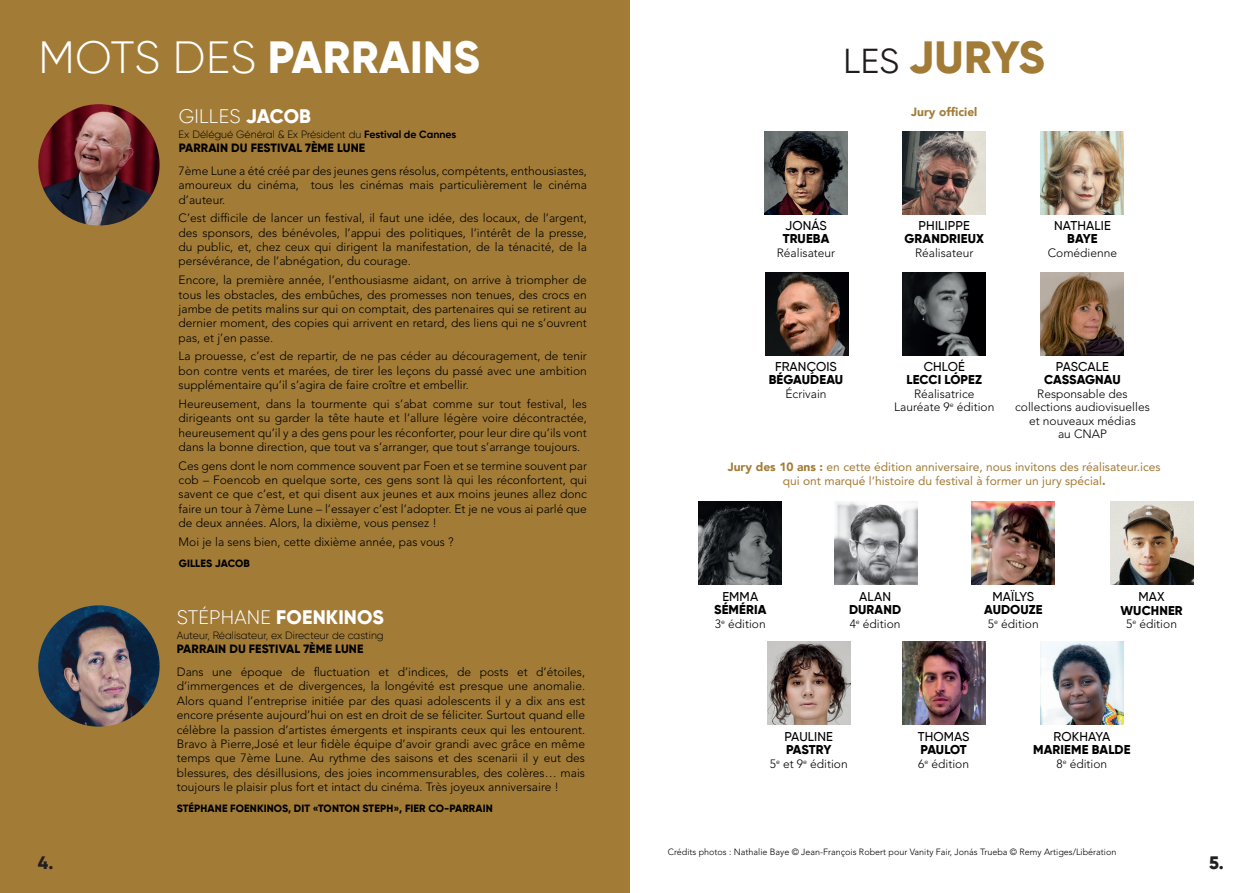
<style>
.page{position:relative;width:1259px;height:893px;background:#fff}
.page>*{position:absolute;margin:0;border:0;box-sizing:border-box;transform-origin:0 0}
.t1{font:800 45px "Gilroy";letter-spacing:.01em;color:#fff}
.t2{font:800 45px "Gilroy";color:#a27c37}
.t3{font:800 19.5px "Gilroy";letter-spacing:.01em;color:#fff}
.t4{font:300 19.5px "Gilroy";letter-spacing:.01em;color:#fff}
.t5{font:800 18px "Gilroy";color:#231f20}
.t6{font:800 12.75px "Gilroy";letter-spacing:.01em;color:#010101}
.t7{font:500 12.75px "Gilroy";letter-spacing:.01em;color:#010101}
.t8{font:300 12px/14.4px "Avenir LT Std";color:#010101;text-align:justify}
.t9{font:12px/14.4px "Avenir LT Std";color:#a27c37;text-align:center}
.t10{font:800 12px "Gilroy";letter-spacing:.01em;color:#010101}
.t11{font:900 12px "Avenir LT";color:#a27c37}
.t12{font:300 10.5px "Gilroy";color:#010101}
.t13{font:800 10.5px "Gilroy";letter-spacing:.01em;color:#010101}
.t14{font:300 9px "Avenir LT Std";color:#010101}
.s1{font-weight:300}
.s2{font-weight:800}
.s3{font-weight:700}
.s4{font-weight:400;font-size:34.5px;color:#201c1c}
.s5{font-family:"Avenir LT";font-weight:900}
</style>
<div class="page">
<img style="left:1110px;top:502px;width:83px;height:83px">
<img style="left:767px;top:642px;width:83px;height:83px">
<img style="left:972px;top:502px;width:83px;height:83px">
<img style="left:902px;top:642px;width:83px;height:83px">
<img style="left:1040px;top:642px;width:83px;height:83px">
<img style="left:834px;top:502px;width:83px;height:83px">
<img style="left:699px;top:502px;width:83px;height:83px">
<img style="left:902px;top:272px;width:83px;height:83px">
<img style="left:765px;top:272px;width:83px;height:83px">
<img style="left:1041px;top:272px;width:83px;height:83px">
<img style="left:1041px;top:131px;width:83px;height:83px">
<img style="left:902px;top:131px;width:83px;height:83px">
<img style="left:764px;top:131px;width:83px;height:83px">
<div style="left:0;top:0;width:629px;height:893px;background:#a27c37"></div>
<img style="left:38px;top:605px;width:122px;height:122px;border-radius:61px">
<img style="left:38px;top:104px;width:122px;height:121px;border-radius:61px">
<h1 class="t1" style="left:38px;top:29px;width:443px"><span class="s1">MOTS DES</span> PARRAINS</h1>
<h2 class="t4" style="left:179px;top:104px;width:134px">GILLES <span class="s2">JACOB</span></h2>
<p class="t12" style="left:179px;top:127px;width:279px">Ex Délégué Général &amp; Ex Président du <span class="s3">Festival de Cannes</span></p>
<p class="t10" style="left:179px;top:140px;width:188px">PARRAIN DU FESTIVAL 7ÈME LUNE</p>
<p class="t8" style="left:179px;top:164px;width:410px">7ème Lune a été créé par des jeunes gens résolus, compétents, enthousiastes, amoureux du cinéma, tous les cinémas mais particulièrement le cinéma d’auteur.</p>
<p class="t8" style="left:179px;top:211px;width:410px">C’est difficile de lancer un festival, il faut une idée, des locaux, de l’argent, des sponsors, des bénévoles, l’appui des politiques, l’intérêt de la presse, du public, et, chez ceux qui dirigent la manifestation, de la ténacité, de la persévérance, de l’abnégation, du courage.</p>
<p class="t8" style="left:179px;top:273px;width:410px">Encore, la première année, l’enthousiasme aidant, on arrive à triompher de tous les obstacles, des embûches, des promesses non tenues, des crocs en jambe de petits malins sur qui on comptait, des partenaires qui se retirent au dernier moment, des copies qui arrivent en retard, des liens qui ne s’ouvrent pas, et j’en passe.</p>
<p class="t8" style="left:179px;top:349px;width:410px">La prouesse, c’est de repartir, de ne pas céder au découragement, de tenir bon contre vents et marées, de tirer les leçons du passé avec une ambition supplémentaire qu’il s’agira de faire croître et embellir.</p>
<p class="t8" style="left:179px;top:397px;width:410px">Heureusement, dans la tourmente qui s’abat comme sur tout festival, les dirigeants ont su garder la tête haute et l’allure légère voire décontractée, heureusement qu’il y a des gens pour les réconforter, pour leur dire qu’ils vont dans la bonne direction, que tout va s’arranger, que tout s’arrange toujours.</p>
<p class="t8" style="left:179px;top:458px;width:410px">Ces gens dont le nom commence souvent par Foen et se termine souvent par cob – Foencob en quelque sorte, ces gens sont là qui les réconfortent, qui savent ce que c’est, et qui disent aux jeunes et aux moins jeunes allez donc faire un tour à 7ème Lune – l’essayer c’est l’adopter. Et je ne vous ai parlé que de deux années. Alors, la dixième, vous pensez !</p>
<p class="t8" style="left:179px;top:535px;width:277px">Moi je la sens bien, cette dixième année, pas vous ?</p>
<p class="t13" style="left:179px;top:557px;width:73px">GILLES JACOB</p>
<h2 class="t3" style="left:177px;top:604px;width:208px"><span class="s1">STÉPHANE</span> FOENKINOS</h2>
<p class="t12" style="left:177px;top:629px;width:208px">Auteur, Réalisateur, ex Directeur de casting</p>
<p class="t10" style="left:177px;top:641px;width:188px">PARRAIN DU FESTIVAL 7ÈME LUNE</p>
<p class="t8" style="left:177px;top:665px;width:410px">Dans une époque de fluctuation et d’indices, de posts et d’étoiles, d’immergences et de divergences, la longévité est presque une anomalie.<br>Alors quand l’entreprise initiée par des quasi adolescents il y a dix ans est encore présente aujourd’hui on est en droit de se féliciter. Surtout quand elle célèbre la passion d’artistes émergents et inspirants ceux qui les entourent.<br>Bravo à Pierre,José et leur fidèle équipe d’avoir grandi avec grâce en même temps que 7ème Lune. Au rythme des saisons et des scenarii il y eut des blessures, des désillusions, des joies incommensurables, des colères… mais toujours le plaisir plus fort et intact du cinéma. Très joyeux anniversaire !</p>
<p class="t13" style="left:177px;top:802px;width:317px">STÉPHANE FOENKINOS, DIT «TONTON STEPH», FIER CO-PARRAIN</p>
<h1 class="t2" style="left:843px;top:29px;width:203px"><span class="s4">LES</span> JURYS</h1>
<p class="t7" style="left:785px;top:218px;width:43px">JONÁS</p>
<p class="t6" style="left:782px;top:231px;width:48px">TRUEBA</p>
<p class="t8" style="left:777px;top:246px;width:60px">Réalisateur</p>
<p class="t7" style="left:775px;top:358px;width:63px">FRANÇOIS</p>
<p class="t6" style="left:769px;top:372px;width:76px">BÉGAUDEAU</p>
<p class="t8" style="left:785px;top:386px;width:43px">Écrivain</p>
<p class="t11" style="left:911px;top:105px;width:68px">Jury officiel</p>
<p class="t7" style="left:918px;top:218px;width:53px">PHILIPPE</p>
<p class="t6" style="left:904px;top:231px;width:81px">GRANDRIEUX</p>
<p class="t8" style="left:915px;top:246px;width:60px">Réalisateur</p>
<p class="t7" style="left:1054px;top:218px;width:58px">NATHALIE</p>
<p class="t6" style="left:1067px;top:231px;width:32px">BAYE</p>
<p class="t8" style="left:1047px;top:246px;width:71px">Comédienne</p>
<p class="t7" style="left:923px;top:358px;width:43px">CHLOÉ</p>
<p class="t6" style="left:906px;top:372px;width:77px">LECCI LÓPEZ</p>
<p class="t8" style="left:894px;top:387px;width:102px;line-height:13.5px;text-align:center">Réalisatrice<br>Lauréate 9<sup>e</sup> édition</p>
<p class="t7" style="left:1056px;top:358px;width:55px">PASCALE</p>
<p class="t6" style="left:1044px;top:372px;width:78px">CASSAGNAU</p>
<p class="t8" style="left:1015px;top:387px;width:136px;line-height:13.5px;text-align:center">Responsable des collections audiovisuelles et nouveaux médias<br>au CNAP</p>
<p class="t9" style="left:728px;top:459px;width:434px"><span class="s5">Jury des 10 ans :</span> en cette édition anniversaire, nous invitons des réalisateur.ices qui ont marqué l’histoire du festival à former un jury spécial<span class="s5">.</span></p>
<p class="t7" style="left:722px;top:588px;width:37px">EMMA</p>
<p class="t6" style="left:714px;top:601px;width:54px">SÉMÉRIA</p>
<p class="t8" style="left:715px;top:616px;width:52px">3<sup>e</sup> édition</p>
<p class="t7" style="left:859px;top:588px;width:33px">ALAN</p>
<p class="t6" style="left:849px;top:601px;width:54px">DURAND</p>
<p class="t8" style="left:849px;top:616px;width:52px">4<sup>e</sup> édition</p>
<p class="t7" style="left:992px;top:588px;width:43px">MAÏLYS</p>
<p class="t6" style="left:984px;top:601px;width:60px">AUDOUZE</p>
<p class="t8" style="left:988px;top:616px;width:52px">5<sup>e</sup> édition</p>
<p class="t7" style="left:1138px;top:589px;width:28px">MAX</p>
<p class="t6" style="left:1120px;top:602px;width:64px">WUCHNER</p>
<p class="t8" style="left:1126px;top:617px;width:52px">5<sup>e</sup> édition</p>
<p class="t7" style="left:784px;top:728px;width:50px">PAULINE</p>
<p class="t6" style="left:786px;top:742px;width:47px">PASTRY</p>
<p class="t8" style="left:770px;top:756px;width:79px">5<sup>e</sup> et 9<sup>e</sup> édition</p>
<p class="t7" style="left:917px;top:728px;width:53px">THOMAS</p>
<p class="t6" style="left:920px;top:742px;width:48px">PAULOT</p>
<p class="t8" style="left:918px;top:756px;width:52px">6<sup>e</sup> édition</p>
<p class="t7" style="left:1053px;top:728px;width:58px">ROKHAYA</p>
<p class="t6" style="left:1033px;top:742px;width:99px">MARIEME BALDE</p>
<p class="t8" style="left:1056px;top:756px;width:52px">8<sup>e</sup> édition</p>
<p class="t14" style="left:668px;top:846px;width:450px">Crédits photos : Nathalie Baye © Jean-François Robert pour Vanity Fair, Jonás Trueba © Remy Artiges/Libération</p>
<h3 class="t5" style="left:38px;top:851px;width:17px">4.</h3>
<h3 class="t5" style="left:1209px;top:851px;width:16px">5.</h3>
</div>
